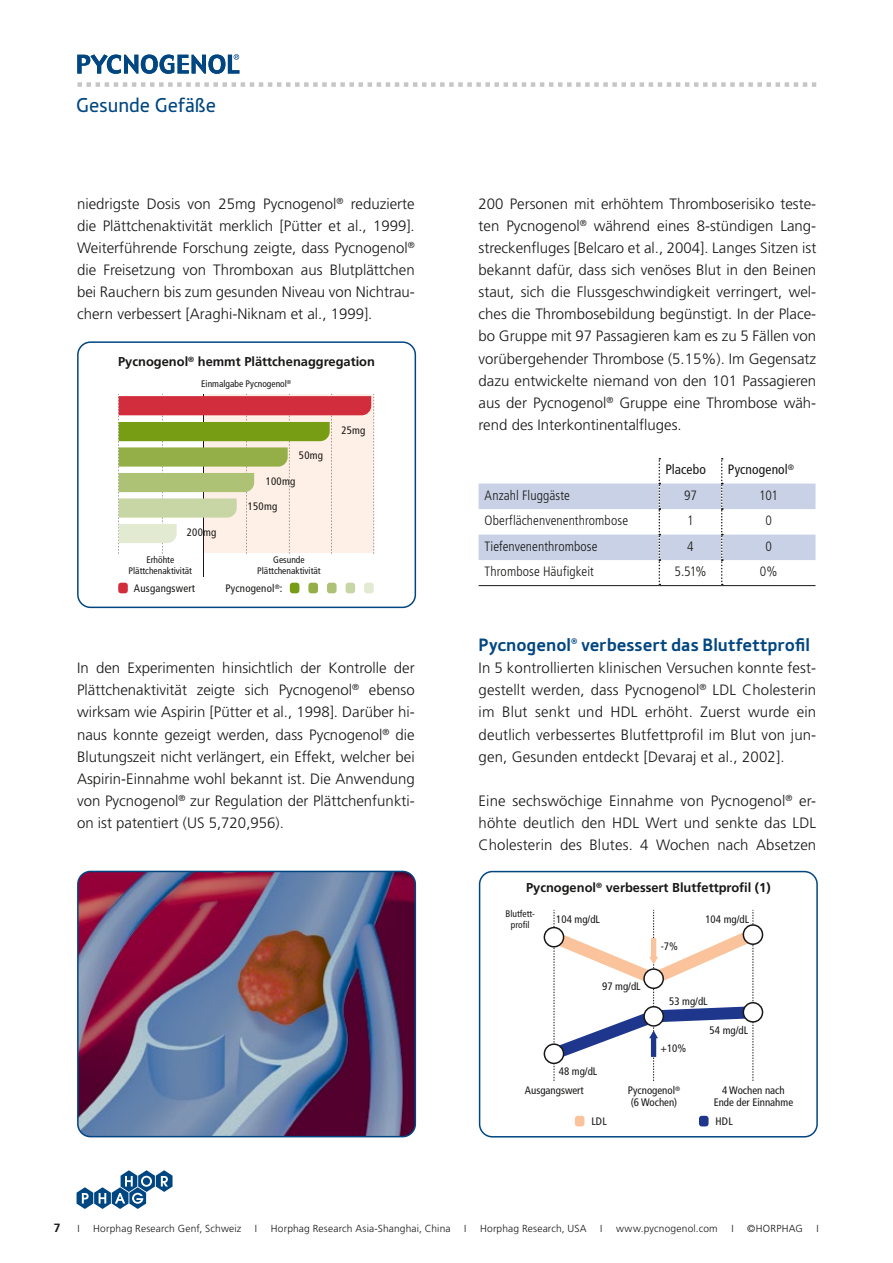
<style>
.page{position:relative;width:893px;height:1263px;background:#fff}
.page>*{position:absolute;margin:0;border:0;box-sizing:border-box;transform-origin:0 0}
.Seitenrubriktitel{font:21px "Tabula ITC";color:#004681}
.Titel_1{font:700 18.75px "Tabula ITC";color:#004681}
.Lauftext{font:300 15px/22px "Frutiger LT Std";color:#181716;text-align:justify}
.Tabelle_Neu{font:300 condensed 13.5px "Frutiger LT Std";letter-spacing:.005em;color:#181716}
.Tabelle_Neu-2{font:condensed 13.5px "Frutiger LT Std";letter-spacing:.01em;color:#181716}
.t1{font:700 12.9px "Frutiger";color:#181716}
.t2{font:700 12.9px "Frutiger LT Std";color:#181716}
.t3{font:700 12px "Frutiger LT Std";color:#181716}
.t4{font:condensed 10.8px/12px "Frutiger";color:#181716}
.t5{font:condensed 10.8px "Frutiger LT Std";letter-spacing:.02em;color:#181716}
.t6{font:300 10.2px "Frutiger LT Std";letter-spacing:.015em;color:#181716}
.t7{font:condensed 9.45px/10.8px "Frutiger LT Std";color:#181716;text-align:center}
.t8{font:condensed 9.45px/10.8px "Frutiger";color:#181716;text-align:center}
</style>
<div class="page">
<svg style="left:77px;top:82px;width:739px;height:5px"></svg>
<svg style="left:77px;top:1170px;width:96px;height:39px"></svg>
<svg style="left:77px;top:54px;width:162px;height:20px"></svg>
<svg style="left:479px;top:458px;width:336px;height:127px"></svg>
<hr style="left:479px;top:585px;width:180px;height:1px;background:#181716">
<hr style="left:659px;top:585px;width:63px;height:1px;background:#181716">
<hr style="left:722px;top:585px;width:93px;height:1px;background:#181716">
<div style="left:699px;top:1116px;width:9px;height:10px;background:#1e378d;border-radius:3px"></div>
<div style="left:575px;top:1116px;width:9px;height:10px;background:#fac39b;border-radius:3px"></div>
<svg style="left:543px;top:910px;width:221px;height:171px"></svg>
<div style="left:544px;top:927px;width:20px;height:20px;background:#fff;border-radius:50%"></div>
<div style="left:544px;top:927px;width:20px;height:20px;border:2px solid #181716;border-radius:50%"></div>
<div style="left:544px;top:1044px;width:20px;height:19px;background:#fff;border-radius:50%"></div>
<div style="left:544px;top:1043px;width:20px;height:21px;border:2px solid #181716;border-radius:50%"></div>
<div style="left:644px;top:1007px;width:19px;height:19px;background:#fff;border-radius:50%"></div>
<div style="left:643px;top:1006px;width:21px;height:21px;border:2px solid #181716;border-radius:50%"></div>
<div style="left:644px;top:969px;width:19px;height:19px;background:#fff;border-radius:50%"></div>
<div style="left:643px;top:968px;width:21px;height:21px;border:2px solid #181716;border-radius:50%"></div>
<div style="left:743px;top:925px;width:19px;height:19px;background:#fff;border-radius:50%"></div>
<div style="left:743px;top:924px;width:20px;height:21px;border:2px solid #181716;border-radius:50%"></div>
<div style="left:743px;top:1003px;width:19px;height:19px;background:#fff;border-radius:50%"></div>
<div style="left:743px;top:1002px;width:20px;height:21px;border:2px solid #181716;border-radius:50%"></div>
<div style="left:479px;top:871px;width:339px;height:266px;border:2px solid #004681;border-radius:13px"></div>
<div style="left:118px;top:583px;width:10px;height:10px;background:#d22d3c;border-radius:3px"></div>
<div style="left:290px;top:583px;width:9px;height:10px;background:#779d15;border-radius:3px"></div>
<div style="left:346px;top:583px;width:9px;height:10px;background:#c8d5a4;border-radius:3px"></div>
<div style="left:308px;top:583px;width:10px;height:10px;background:#94af47;border-radius:3px"></div>
<div style="left:327px;top:583px;width:10px;height:10px;background:#aec276;border-radius:3px"></div>
<div style="left:364px;top:583px;width:10px;height:10px;background:#e3ead2;border-radius:3px"></div>
<hr style="left:204px;top:394px;width:1px;height:182px;background:#181716">
<svg style="left:118px;top:394px;width:257px;height:160px;background:#d9c7a7"></svg>
<div style="left:77px;top:341px;width:339px;height:267px;border:2px solid #004681;border-radius:13px"></div>
<img style="left:78px;top:871px;width:337px;height:266px">
<div style="left:77px;top:871px;width:339px;height:266px;border:2px solid #004681;border-radius:13px"></div>
<p class="Seitenrubriktitel" style="left:76px;top:93px;width:141px">Gesunde Gefäße</p>
<p class="Lauftext" style="left:77px;top:193px;width:339px">niedrigste Dosis von 25mg Pycnogenol<sup>®</sup> reduzierte die Plättchenaktivität merklich [Pütter et al., 1999].<br>Weiterführende Forschung zeigte, dass Pycnogenol<sup>® </sup>die Freisetzung von Thromboxan aus Blutplättchen bei Rauchern bis zum gesunden Niveau von Nichtrau&shy;chern verbessert [Araghi-Niknam et al., 1999].</p>
<p class="t2" style="left:118px;top:354px;width:258px">Pycnogenol<sup>®</sup> hemmt Plättchenaggregation</p>
<p class="t7" style="left:201px;top:378px;width:92px">Einmalgabe Pycnogenol<sup>®</sup></p>
<p class="t5" style="left:299px;top:449px;width:26px">50mg</p>
<p class="t5" style="left:266px;top:475px;width:31px">100mg</p>
<p class="t5" style="left:187px;top:526px;width:31px">200mg</p>
<p class="t7" style="left:129px;top:554px;width:65px">Erhöhte<br>Plättchenaktivität</p>
<p class="t5" style="left:134px;top:582px;width:63px">Ausgangswert</p>
<p class="t5" style="left:248px;top:500px;width:31px">150mg</p>
<p class="t7" style="left:257px;top:554px;width:65px">Gesunde<br>Plättchenaktivität</p>
<p class="t5" style="left:225px;top:582px;width:59px">Pycnogenol<sup>®</sup>:</p>
<p class="t5" style="left:341px;top:424px;width:26px">25mg</p>
<p class="Lauftext" style="left:77px;top:657px;width:339px">In den Experimenten hinsichtlich der Kontrolle der Plättchenaktivität zeigte sich Pycnogenol<sup>®</sup> ebenso wirksam wie Aspirin [Pütter et al., 1998]. Darüber hi&shy;naus konnte gezeigt werden, dass Pycnogenol<sup>®</sup> die Blutungszeit nicht verlängert, ein Effekt, welcher bei Aspirin-Einnahme wohl bekannt ist. Die Anwendung von Pycnogenol<sup>®</sup> zur Regulation der Plättchenfunkti&shy;on ist patentiert (US 5,720,956).</p>
<p class="Lauftext" style="left:479px;top:193px;width:339px">200 Personen mit erhöhtem Thromboserisiko teste&shy;ten Pycnogenol<sup>®</sup> während eines 8-stündigen Lang&shy;streckenfluges [Belcaro et al., 2004]. Langes Sitzen ist bekannt dafür, dass sich venöses Blut in den Beinen staut, sich die Flussgeschwindigkeit verringert, wel&shy;ches die Thrombosebildung begünstigt. In der Place&shy;bo Gruppe mit 97 Passagieren kam es zu 5 Fällen von vorübergehender Thrombose (5.15%). Im Gegensatz dazu entwickelte niemand von den 101 Passagieren aus der Pycnogenol<sup>®</sup> Gruppe eine Thrombose wäh&shy;rend des Interkontinentalfluges.</p>
<p class="Tabelle_Neu-2" style="left:665px;top:462px;width:42px">Placebo</p>
<p class="Tabelle_Neu-2" style="left:728px;top:462px;width:68px">Pycnogenol<sup>®</sup></p>
<p class="Tabelle_Neu" style="left:485px;top:487px;width:87px">Anzahl Fluggäste</p>
<p class="Tabelle_Neu" style="left:684px;top:487px;width:14px">97</p>
<p class="Tabelle_Neu" style="left:759px;top:487px;width:20px">101</p>
<p class="Tabelle_Neu" style="left:485px;top:513px;width:145px">Oberflächenvenenthrombose</p>
<p class="Tabelle_Neu" style="left:687px;top:513px;width:8px">1</p>
<p class="Tabelle_Neu" style="left:765px;top:513px;width:8px">0</p>
<p class="Tabelle_Neu" style="left:485px;top:538px;width:115px">Tiefenvenenthrombose</p>
<p class="Tabelle_Neu" style="left:687px;top:538px;width:8px">4</p>
<p class="Tabelle_Neu" style="left:765px;top:538px;width:8px">0</p>
<p class="Tabelle_Neu" style="left:485px;top:564px;width:111px">Thrombose Häufigkeit</p>
<p class="Tabelle_Neu" style="left:675px;top:564px;width:33px">5.51%</p>
<p class="Tabelle_Neu" style="left:760px;top:564px;width:19px">0%</p>
<p class="Titel_1" style="left:479px;top:634px;width:333px">Pycnogenol® verbessert das Blutfettprofil</p>
<p class="Lauftext" style="left:479px;top:657px;width:339px">In 5 kontrollierten klinischen Versuchen konnte fest&shy;gestellt werden, dass Pycnogenol<sup>®</sup> LDL Cholesterin im Blut senkt und HDL erhöht. Zuerst wurde ein deutlich verbessertes Blutfettprofil im Blut von jun&shy;gen, Gesunden entdeckt [Devaraj et al., 2002].</p>
<p class="Lauftext" style="left:479px;top:790px;width:339px">Eine sechswöchige Einnahme von Pycnogenol<sup>®</sup> er&shy;höhte deutlich den HDL Wert und senkte das LDL Cholesterin des Blutes. 4 Wochen nach Absetzen</p>
<p class="t1" style="left:526px;top:880px;width:246px">Pycnogenol<sup>®</sup> verbessert Blutfettprofil (1)</p>
<p class="t8" style="left:505px;top:908px;width:31px">Blutfett&shy;profil</p>
<p class="t4" style="left:556px;top:913px;width:45px">104 mg/dL</p>
<p class="t4" style="left:602px;top:981px;width:40px">97 mg/dL</p>
<p class="t4" style="left:559px;top:1065px;width:40px">48 mg/dL</p>
<p class="t4" style="left:661px;top:940px;width:19px">-7%</p>
<p class="t4" style="left:705px;top:913px;width:45px">104 mg/dL</p>
<p class="t4" style="left:669px;top:995px;width:40px">53 mg/dL</p>
<p class="t4" style="left:660px;top:1042px;width:27px">+10%</p>
<p class="t4" style="left:710px;top:1024px;width:40px">54 mg/dL</p>
<p class="t4" style="left:525px;top:1084px;width:60px">Ausgangswert</p>
<p class="t4" style="left:628px;top:1084px;width:54px">Pycnogenol<sup>® </sup>(6 Wochen)</p>
<p class="t4" style="left:714px;top:1084px;width:81px;text-align:center">4 Wochen nach<br>Ende der Einnahme</p>
<p class="t4" style="left:591px;top:1115px;width:17px">LDL</p>
<p class="t4" style="left:715px;top:1115px;width:19px">HDL</p>
<p class="t3" style="left:54px;top:1221px;width:8px">7</p>
<p class="t6" style="left:77px;top:1222px;width:4px">I</p>
<p class="t6" style="left:93px;top:1222px;width:150px">Horphag Research Genf, Schweiz</p>
<p class="t6" style="left:255px;top:1222px;width:4px">I</p>
<p class="t6" style="left:271px;top:1222px;width:181px">Horphag Research Asia-Shanghai, China</p>
<p class="t6" style="left:464px;top:1222px;width:4px">I</p>
<p class="t6" style="left:480px;top:1222px;width:108px">Horphag Research, USA</p>
<p class="t6" style="left:600px;top:1222px;width:4px">I</p>
<p class="t6" style="left:616px;top:1222px;width:103px">www.pycnogenol.com</p>
<p class="t6" style="left:731px;top:1222px;width:4px">I</p>
<p class="t6" style="left:747px;top:1222px;width:57px">©HORPHAG</p>
<p class="t6" style="left:816px;top:1222px;width:4px">I</p>
</div>
